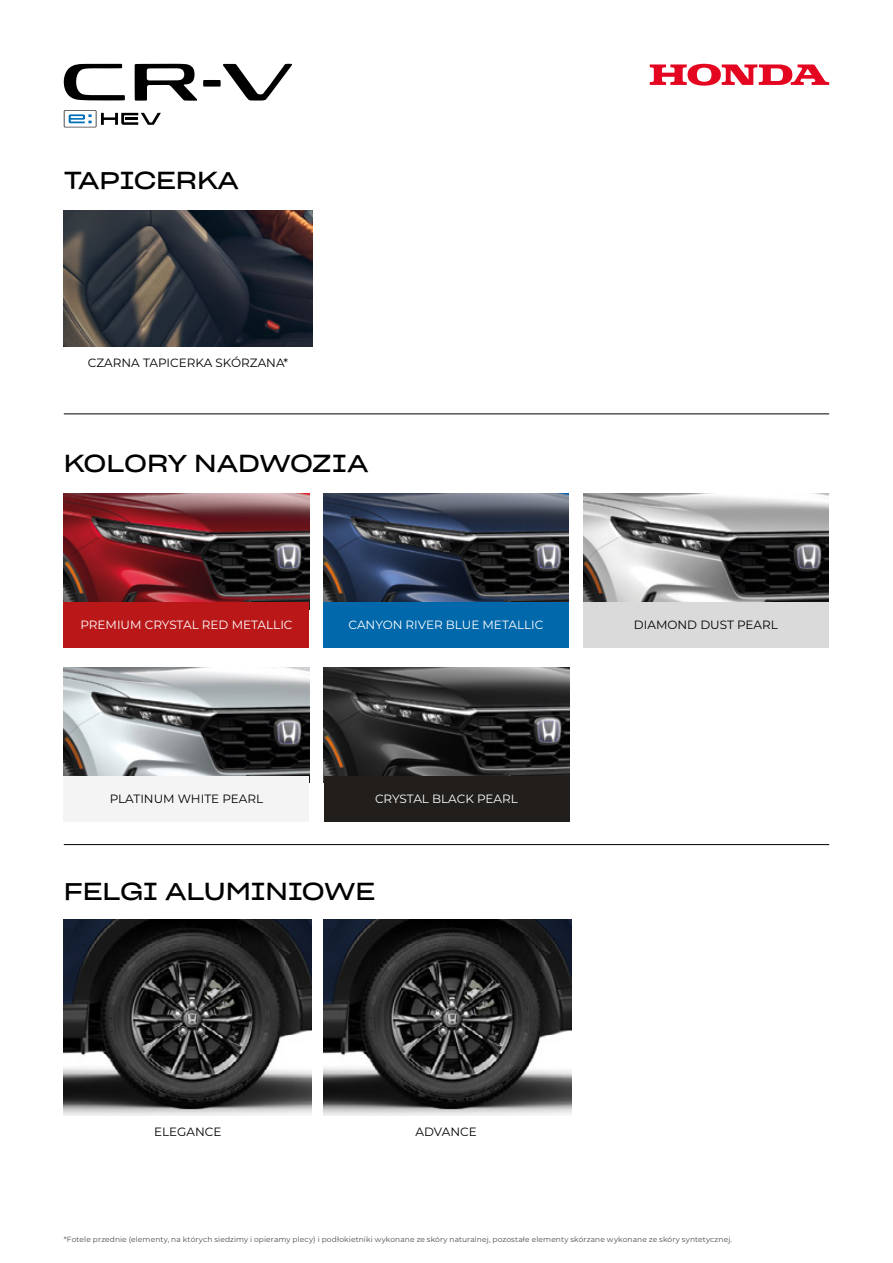
<style>
.page{position:relative;width:893px;height:1263px;background:#fff}
.page>*{position:absolute;margin:0;border:0;box-sizing:border-box;transform-origin:0 0}
.t1{font:24px "Sharp Grotesk Book 25";letter-spacing:-.005em;color:#000}
.t2{font:12px "Montserrat";color:#000}
.t3{font:12px "Montserrat";color:#fff}
.t4{font:7.5px "Montserrat";letter-spacing:.015em;color:#4a4a49}
</style>
<div class="page">
<img style="left:323px;top:919px;width:249px;height:196px">
<img style="left:64px;top:919px;width:248px;height:196px">
<hr style="left:64px;top:844px;width:765px;height:1px;background:#000">
<hr style="left:64px;top:414px;width:765px;height:1px;background:#000">
<img style="left:64px;top:493px;width:245px;height:109px">
<img style="left:64px;top:667px;width:245px;height:109px">
<img style="left:323px;top:493px;width:246px;height:109px">
<img style="left:583px;top:493px;width:246px;height:109px">
<img style="left:324px;top:667px;width:245px;height:109px">
<div style="left:64px;top:602px;width:245px;height:46px;background:#ba1818"></div>
<div style="left:583px;top:602px;width:246px;height:46px;background:#dadada"></div>
<div style="left:323px;top:602px;width:246px;height:46px;background:#0068ab"></div>
<div style="left:64px;top:776px;width:245px;height:46px;background:#f4f4f5"></div>
<div style="left:324px;top:776px;width:245px;height:46px;background:#211e1c"></div>
<img style="left:64px;top:210px;width:248px;height:137px">
<svg style="left:650px;top:64px;width:179px;height:22px"></svg>
<svg style="left:64px;top:110px;width:97px;height:17px"></svg>
<svg style="left:64px;top:64px;width:61px;height:37px"></svg>
<svg style="left:203px;top:64px;width:89px;height:37px"></svg>
<svg style="left:135px;top:64px;width:62px;height:37px"></svg>
<h1 class="t1" style="left:64px;top:159px;width:177px">TAPICERKA</h1>
<h2 class="t2" style="left:88px;top:355px;width:202px">CZARNA TAPICERKA SKÓRZANA*</h2>
<h1 class="t1" style="left:64px;top:443px;width:306px">KOLORY NADWOZIA</h1>
<h2 class="t3" style="left:80px;top:617px;width:214px">PREMIUM CRYSTAL RED METALLIC</h2>
<h2 class="t3" style="left:349px;top:617px;width:196px">CANYON RIVER BLUE METALLIC</h2>
<h2 class="t2" style="left:634px;top:617px;width:146px">DIAMOND DUST PEARL</h2>
<h2 class="t2" style="left:110px;top:791px;width:155px">PLATINUM WHITE PEARL</h2>
<h2 class="t3" style="left:375px;top:791px;width:144px">CRYSTAL BLACK PEARL</h2>
<h1 class="t1" style="left:64px;top:871px;width:313px">FELGI ALUMINIOWE</h1>
<h2 class="t2" style="left:154px;top:1123px;width:69px">ELEGANCE</h2>
<h2 class="t2" style="left:416px;top:1123px;width:63px">ADVANCE</h2>
<p class="t4" style="left:64px;top:1234px;width:670px">*Fotele przednie (elementy, na których siedzimy i opieramy plecy) i podłokietniki wykonane ze skóry naturalnej, pozostałe elementy skórzane wykonane ze skóry syntetycznej.</p>
</div>
